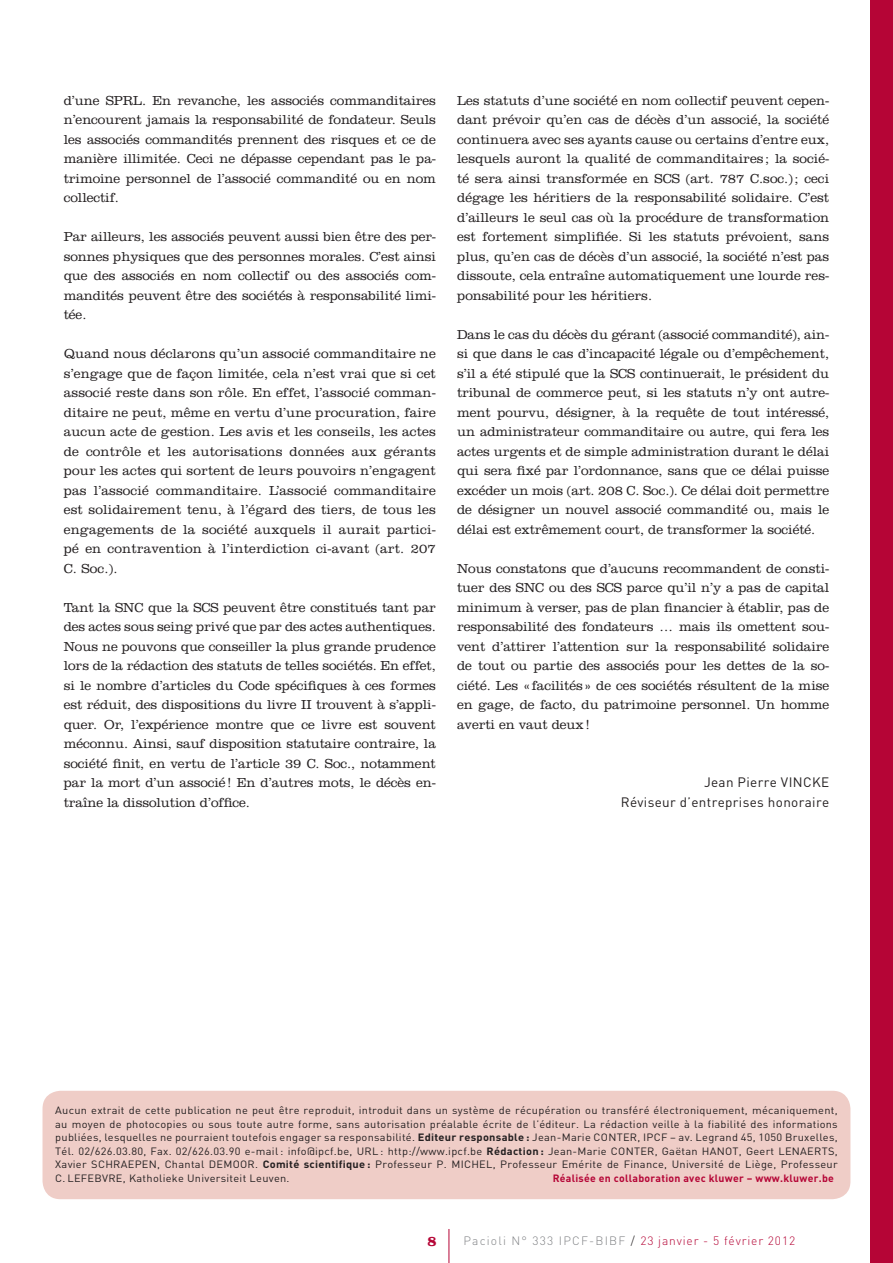
<style>
.page{position:relative;width:893px;height:1263px;background:#fff}
.page>*{position:absolute;margin:0;border:0;box-sizing:border-box;transform-origin:0 0}
.t1{font:700 14.85px "Clarendon LT Std";color:#b50536}
.t2{font:300 13.5px/19.5px "Clarendon LT Std";letter-spacing:-.005em;color:#231f20;text-align:justify}
.t3{font:13.5px/19.5px "DIN";letter-spacing:.025em;color:#231f20;text-align:right}
.t4{font:300 12px "DIN";letter-spacing:.07em;color:#b50536}
.t5{font:10.5px/13.5px "DIN";letter-spacing:.025em;color:#231f20;text-align:justify;scale:1.05 1}
.t6{font:700 10.5px "DIN";letter-spacing:.025em;color:#b50536}
.s1{font-weight:700}
.s2{color:#808285}
.s3{color:#231f20}
</style>
<div class="page">
<hr style="left:449px;top:1229px;width:1px;height:34px;background:#b50536">
<div style="left:870px;top:0;width:23px;height:1263px;background:#b50536"></div>
<div style="left:43px;top:1091px;width:807px;height:108px;background:#efcdc7;border-radius:18px"></div>
<p class="t2" style="left:64px;top:92px;width:374px">d’une SPRL. En revanche, les associés commanditaires n’encourent jamais la responsabilité de fondateur. Seuls les associés commandités prennent des risques et ce de manière illimitée. Ceci ne dépasse cependant pas le pa&shy;trimoine personnel de l’associé commandité ou en nom collectif.</p>
<p class="t2" style="left:64px;top:228px;width:374px">Par ailleurs, les associés peuvent aussi bien être des per&shy;sonnes physiques que des personnes morales. C’est ainsi que des associés en nom collectif ou des associés com&shy;mandités peuvent être des sociétés à responsabilité limi&shy;tée.</p>
<p class="t2" style="left:64px;top:345px;width:374px">Quand nous déclarons qu’un associé commanditaire ne s’engage que de façon limitée, cela n’est vrai que si cet associé reste dans son rôle. En effet, l’associé comman&shy;ditaire ne peut, même en vertu d’une procuration, faire aucun acte de gestion. Les avis et les conseils, les actes de contrôle et les autorisations données aux gérants pour les actes qui sortent de leurs pouvoirs n’engagent pas l’associé commanditaire. L’associé commanditaire est solidairement tenu, à l’égard des tiers, de tous les engagements de la société auxquels il aurait partici&shy;pé en contravention à l’interdiction ci-avant (art. 207<br>C. Soc.).</p>
<p class="t2" style="left:64px;top:599px;width:374px">Tant la SNC que la SCS peuvent être constitués tant par des actes sous seing privé que par des actes authentiques.<br>Nous ne pouvons que conseiller la plus grande prudence lors de la rédaction des statuts de telles sociétés. En effet, si le nombre d’articles du Code spécifiques à ces formes est réduit, des dispositions du livre II trouvent à s’appli&shy;quer. Or, l’expérience montre que ce livre est souvent méconnu. Ainsi, sauf disposition statutaire contraire, la société finit, en vertu de l’article 39 C. Soc., notamment par la mort d’un associé ! En d’autres mots, le décès en&shy;traîne la dissolution d’office.</p>
<p class="t2" style="left:457px;top:92px;width:374px">Les statuts d’une société en nom collectif peuvent cepen&shy;dant prévoir qu’en cas de décès d’un associé, la société continuera avec ses ayants cause ou certains d’entre eux, lesquels auront la qualité de commanditaires ; la socié&shy;té sera ainsi transformée en SCS (art. 787 C.soc.) ; ceci dégage les héritiers de la responsabilité solidaire. C’est d’ailleurs le seul cas où la procédure de transformation est fortement simplifiée. Si les statuts prévoient, sans plus, qu’en cas de décès d’un associé, la société n’est pas dissoute, cela entraîne automatiquement une lourde res&shy;ponsabilité pour les héritiers.</p>
<p class="t2" style="left:457px;top:326px;width:374px">Dans le cas du décès du gérant (associé commandité), ain&shy;si que dans le cas d’incapacité légale ou d’empêchement, s’il a été stipulé que la SCS continuerait, le président du tribunal de commerce peut, si les statuts n’y ont autre&shy;ment pourvu, désigner, à la requête de tout intéressé, un administrateur commanditaire ou autre, qui fera les actes urgents et de simple administration durant le délai qui sera fixé par l’ordonnance, sans que ce délai puisse excéder un mois (art. 208 C. Soc.). Ce délai doit permettre de désigner un nouvel associé commandité ou, mais le délai est extrêmement court, de transformer la société.</p>
<p class="t2" style="left:457px;top:560px;width:374px">Nous constatons que d’aucuns recommandent de consti&shy;tuer des SNC ou des SCS parce qu’il n’y a pas de capital minimum à verser, pas de plan financier à établir, pas de responsabilité des fondateurs … mais ils omettent sou&shy;vent d’attirer l’attention sur la responsabilité solidaire de tout ou partie des associés pour les dettes de la so&shy;ciété. Les « facilités » de ces sociétés résultent de la mise en gage, de facto, du patrimoine personnel. Un homme averti en vaut deux !</p>
<p class="t3" style="left:621px;top:774px;width:210px">Jean Pierre VINCKE<br>Réviseur d’entreprises honoraire</p>
<p class="t5" style="left:55px;top:1105px;width:747px">Aucun extrait de cette publication ne peut être reproduit, introduit dans un système de récupération ou transféré électroniquement, mécaniquement, au moyen de photocopies ou sous toute autre forme, sans autorisation préalable écrite de l’éditeur. La rédaction veille à la fiabilité des informations publiées, lesquelles ne pourraient toutefois engager sa responsabilité. <span class="s1">Editeur responsable :</span> Jean-Marie CONTER, IPCF – av. Legrand 45, 1050 Bruxelles, Tél. 02/626.03.80, Fax. 02/626.03.90 e-mail : info@ipcf.be, URL : http://www.ipcf.be <span class="s1">Rédaction :</span> Jean-Marie CONTER, Gaëtan HANOT, Geert LENAERTS, Xavier SCHRAEPEN, Chantal DEMOOR. <span class="s1">Comité scientifique :</span> Professeur P. MICHEL, Professeur Emérite de Finance, Université de Liège, Professeur C. LEFEBVRE, Katholieke Universiteit Leuven.</p>
<p class="t6" style="left:553px;top:1172px;width:283px">Réalisée en collaboration avec kluwer – www.kluwer.be</p>
<p class="t1" style="left:427px;top:1232px;width:11px">8</p>
<p class="t4" style="left:463px;top:1233px;width:333px"><span class="s2">Pacioli N° 333 IPCF-BIBF</span> <span class="s3">/</span> 23 janvier - 5 février 2012</p>
</div>
